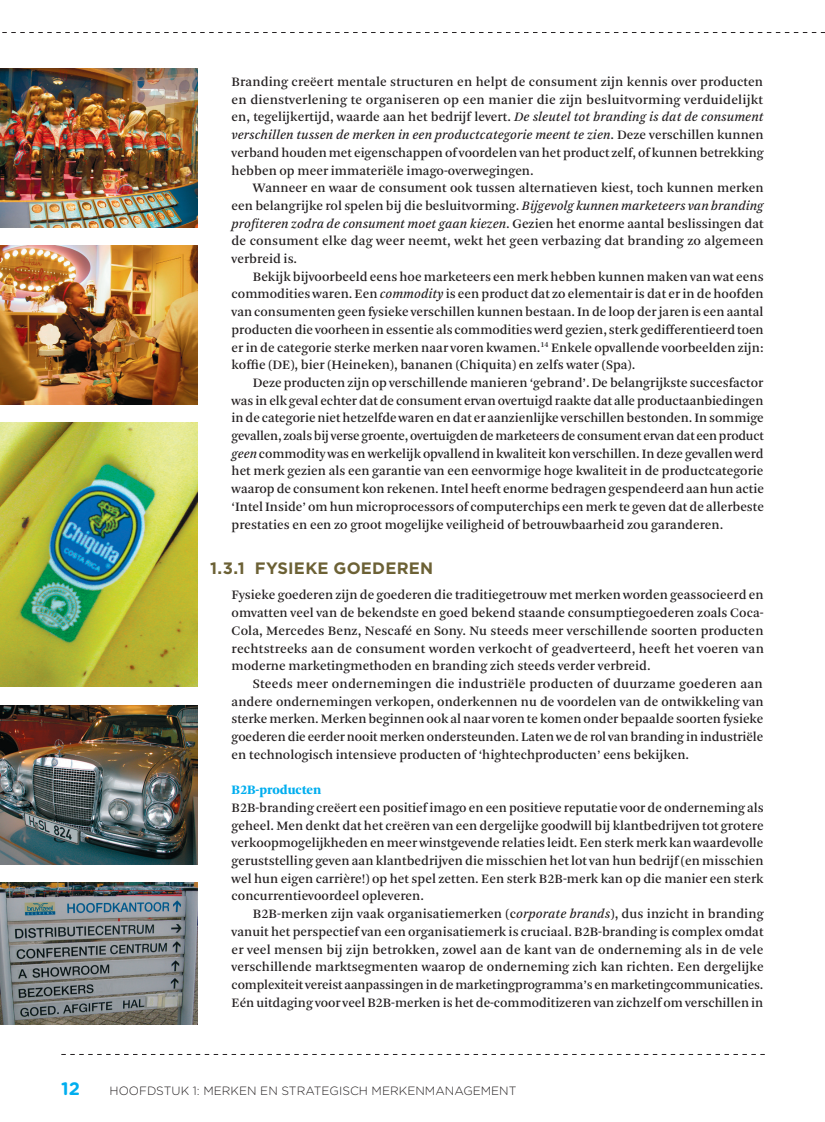
<style>
.page{position:relative;width:825px;height:1122px;background:#fff}
.page>*{position:absolute;margin:0;border:0;box-sizing:border-box;transform-origin:0 0}
.t1{font:700 18px "Gotham Rounded";color:#00aeef}
.t2{font:700 16.5px "Gotham";letter-spacing:.01em;color:#6c6135}
.t3{font:13.5px/17.7px "Arnhem";color:#231f20;text-align:justify}
.t4{font:900 13.5px "Arnhem";color:#00aeef}
.t5{font:300 12px "Gotham Rounded";color:#231f20}
.s1{font-style:italic}
</style>
<div class="page">
<img style="left:0;top:68px;width:197px;height:160px">
<img style="left:0;top:245px;width:197px;height:160px">
<img style="left:0;top:705px;width:197px;height:160px">
<img style="left:0;top:882px;width:197px;height:142px">
<img style="left:0;top:422px;width:197px;height:264px">
<svg style="left:61px;top:1054px;width:703px;height:1px"></svg>
<svg style="left:2px;top:32px;width:822px;height:1px"></svg>
<p class="t3" style="left:231px;top:73px;width:533px">Branding creëert mentale structuren en helpt de consument zijn kennis over producten en dienstverlening te organiseren op een manier die zijn besluitvorming verduidelijkt en, tegelijkertijd, waarde aan het bedrijf levert. <span class="s1">De sleutel tot branding is dat de consument verschillen tussen de merken in een productcategorie meent te zien</span>. Deze verschillen kunnen verband houden met eigenschappen of voordelen van het product zelf, of kunnen betrekking hebben op meer immateriële imago-overwegingen.</p>
<p class="t3" style="left:231px;top:179px;width:533px;text-indent:21px">Wanneer en waar de consument ook tussen alternatieven kiest, toch kunnen merken een belangrijke rol spelen bij die besluitvorming. <span class="s1">Bijgevolg kunnen marketeers van branding profiteren zodra de consument moet gaan kiezen</span>. Gezien het enorme aantal beslissingen dat de consument elke dag weer neemt, wekt het geen verbazing dat branding zo algemeen verbreid is.</p>
<p class="t3" style="left:231px;top:268px;width:533px;text-indent:21px">Bekijk bijvoorbeeld eens hoe marketeers een merk hebben kunnen maken van wat eens commodities waren. Een <span class="s1">commodity</span> is een product dat zo elementair is dat er in de hoofden van consumenten geen fysieke verschillen kunnen bestaan. In de loop der jaren is een aantal producten die voorheen in essentie als commodities werd gezien, sterk gedifferentieerd toen er in de categorie sterke merken naar voren kwamen.<sup>14</sup> Enkele opvallende voorbeelden zijn: koffie (DE), bier (Heineken), bananen (Chiquita) en zelfs water (Spa).</p>
<p class="t3" style="left:231px;top:374px;width:533px;text-indent:21px">Deze producten zijn op verschillende manieren ‘gebrand’. De belangrijkste succesfactor was in elk geval echter dat de consument ervan overtuigd raakte dat alle productaanbiedingen in de categorie niet hetzelfde waren en dat er aanzienlijke verschillen bestonden. In sommige gevallen, zoals bij verse groente, overtuigden de marketeers de consument ervan dat een product <span class="s1">geen</span> commodity was en werkelijk opvallend in kwaliteit kon verschillen. In deze gevallen werd het merk gezien als een garantie van een eenvormige hoge kwaliteit in de productcategorie waarop de consument kon rekenen. Intel heeft enorme bedragen gespendeerd aan hun actie ‘Intel Inside’ om hun microprocessors of computerchips een merk te geven dat de allerbeste prestaties en een zo groot mogelijke veiligheid of betrouwbaarheid zou garanderen.</p>
<p class="t2" style="left:210px;top:559px;width:224px">1.3.1 FYSIEKE GOEDEREN</p>
<p class="t3" style="left:231px;top:587px;width:533px">Fysieke goederen zijn de goederen die traditiegetrouw met merken worden geassocieerd en omvatten veel van de bekendste en goed bekend staande consumptiegoederen zoals Coca-Cola, Mercedes Benz, Nescafé en Sony. Nu steeds meer verschillende soorten producten rechtstreeks aan de consument worden verkocht of geadverteerd, heeft het voeren van moderne marketingmethoden en branding zich steeds verder verbreid.</p>
<p class="t3" style="left:231px;top:675px;width:533px;text-indent:21px">Steeds meer ondernemingen die industriële producten of duurzame goederen aan andere ondernemingen verkopen, onderkennen nu de voordelen van de ontwikkeling van sterke merken. Merken beginnen ook al naar voren te komen onder bepaalde soorten fysieke goederen die eerder nooit merken ondersteunden. Laten we de rol van branding in industriële en technologisch intensieve producten of ‘hightechproducten’ eens bekijken.</p>
<p class="t4" style="left:231px;top:782px;width:91px">B2B-producten</p>
<p class="t3" style="left:231px;top:799px;width:533px">B2B-branding creëert een positief imago en een positieve reputatie voor de onderneming als geheel. Men denkt dat het creëren van een dergelijke goodwill bij klantbedrijven tot grotere verkoopmogelijkheden en meer winstgevende relaties leidt. Een sterk merk kan waardevolle geruststelling geven aan klantbedrijven die misschien het lot van hun bedrijf (en misschien wel hun eigen carrière!) op het spel zetten. Een sterk B2B-merk kan op die manier een sterk concurrentievoordeel opleveren.</p>
<p class="t3" style="left:231px;top:905px;width:533px;text-indent:21px">B2B-merken zijn vaak organisatiemerken (c<span class="s1">orporate brands</span>), dus inzicht in branding vanuit het perspectief van een organisatiemerk is cruciaal. B2B-branding is complex omdat er veel mensen bij zijn betrokken, zowel aan de kant van de onderneming als in de vele verschillende marktsegmenten waarop de onderneming zich kan richten. Een dergelijke complexiteit vereist aanpassingen in de marketingprogramma’s en marketingcommunicaties.<br>Eén uitdaging voor veel B2B-merken is het de-commoditizeren van zichzelf om verschillen in</p>
<h1 class="t1" style="left:61px;top:1075px;width:20px">12</h1>
<p class="t5" style="left:109px;top:1083px;width:408px">HOOFDSTUK 1: MERKEN EN STRATEGISCH MERKENMANAGEMENT</p>
</div>
